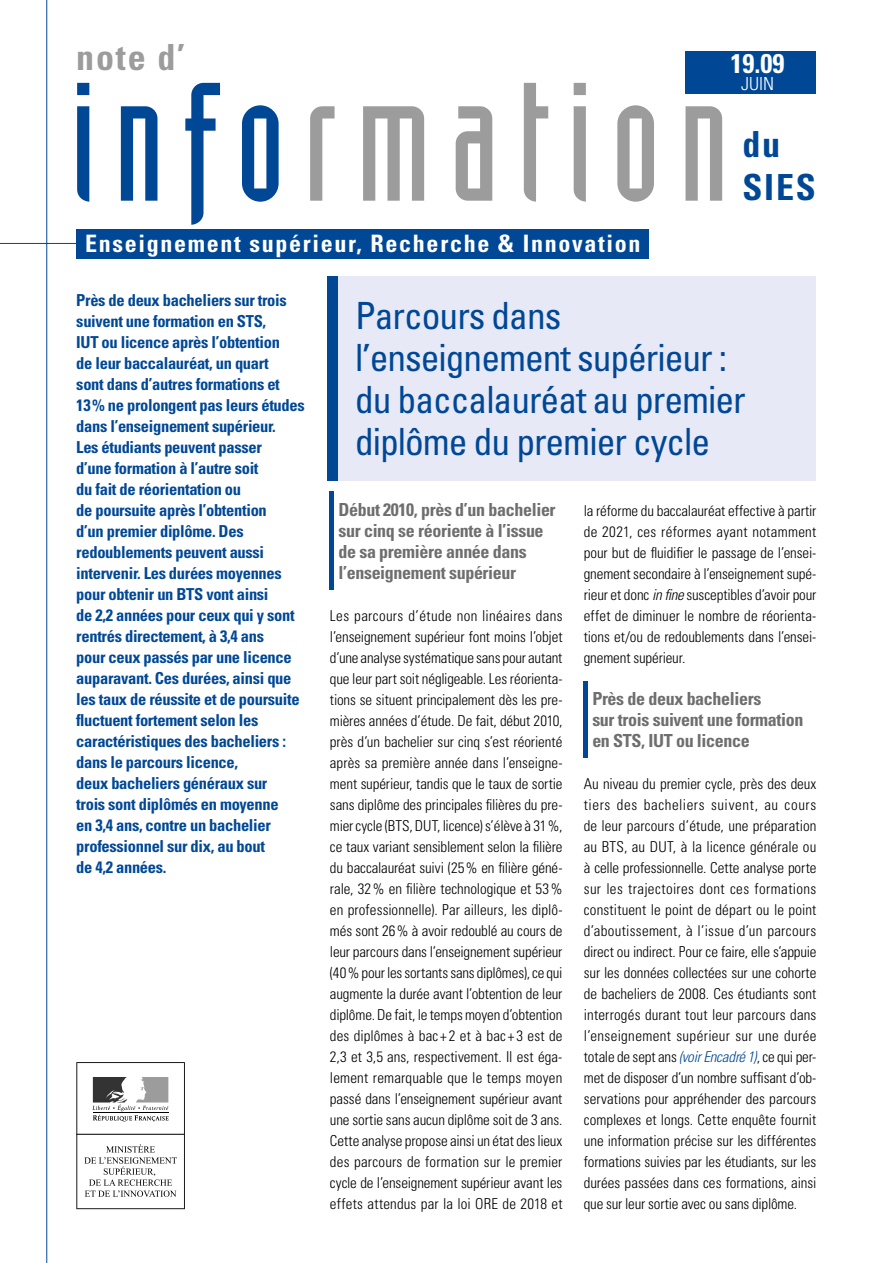
<style>
.page{position:relative;width:893px;height:1263px;background:#fff}
.page>*{position:absolute;margin:0;border:0;box-sizing:border-box;transform-origin:0 0}
.t1{font:165px "Industria Solid";letter-spacing:.115em;color:#9c9c9d}
.t2{font:condensed 37.5px/42px "Univers LT Std";letter-spacing:-.025em;color:#004896}
.t3{font:700 condensed 36px "Univers";color:#9c9c9d}
.t4{font:700 condensed 36px/43.2px "Univers";letter-spacing:.05em;color:#004896}
.t5{font:700 condensed 27px "Univers";color:#fff}
.t6{font:700 condensed 24px "Univers";letter-spacing:.07em;color:#fff}
.t7{font:700 condensed 18px/21px "Univers LT Std";letter-spacing:-.02em;color:#6e6e6e}
.t8{font:300 condensed 18px "Univers";color:#fff}
.t9{font:700 condensed 16.5px/21px "Univers LT Std";letter-spacing:-.02em;color:#004896}
.t10{font:300 condensed 15px/21px "Univers LT Std";letter-spacing:-.005em;color:#000;text-align:justify}
.s1{color:#004896}
.s2{font-style:italic}
.s3{font-style:italic;color:#004896}
</style>
<div class="page">
<hr style="left:46px;top:0;width:1px;height:1263px;background:#004896">
<hr style="left:0;top:243px;width:489px;height:1px;background:#004896">
<div style="left:76px;top:230px;width:573px;height:29px;background:#004896"></div>
<svg style="left:76px;top:1062px;width:109px;height:147px"></svg>
<div style="left:685px;top:51px;width:131px;height:43px;background:#004896"></div>
<hr style="left:330px;top:491px;width:4px;height:99px;background:#004896">
<hr style="left:584px;top:681px;width:4px;height:76px;background:#004896">
<div style="left:332px;top:276px;width:484px;height:204px;background:#e8e9f6"></div>
<div style="left:327px;top:276px;width:10px;height:204px;background:#004896"></div>
<h3 class="t3" style="left:76px;top:35px;width:110px">note d’</h3>
<h1 class="t1" style="left:71px;top:52px;width:659px"><span class="s1">info</span>rmation</h1>
<h3 class="t6" style="left:85px;top:229px;width:557px">Enseignement supérieur, Recherche &amp; Innovation</h3>
<h3 class="t5" style="left:731px;top:47px;width:55px">19.09</h3>
<p class="t8" style="left:741px;top:73px;width:34px">JUIN</p>
<h3 class="t4" style="left:742px;top:123px;width:75px">du<br>SIES</h3>
<p class="t9" style="left:76px;top:290px;width:230px">Près de deux bacheliers sur trois suivent une formation en STS,<br>IUT ou licence après l’obtention<br>de leur baccalauréat, un quart<br>sont dans d’autres formations et<br>13% ne prolongent pas leurs études dans l’enseignement supérieur.<br>Les étudiants peuvent passer<br>d’une formation à l’autre soit<br>du fait de réorientation ou<br>de poursuite après l’obtention<br>d’un premier diplôme. Des redoublements peuvent aussi intervenir. Les durées moyennes pour obtenir un BTS vont ainsi<br>de 2,2 années pour ceux qui y sont rentrés directement, à 3,4 ans<br>pour ceux passés par une licence auparavant. Ces durées, ainsi que les taux de réussite et de poursuite fluctuent fortement selon les caractéristiques des bacheliers : dans le parcours licence,<br>deux bacheliers généraux sur<br>trois sont diplômés en moyenne<br>en 3,4 ans, contre un bachelier professionnel sur dix, au bout<br>de 4,2 années.</p>
<h2 class="t2" style="left:355px;top:294px;width:392px">Parcours dans l’enseignement supérieur : du baccalauréat au premier diplôme du premier cycle</h2>
<p class="t7" style="left:338px;top:499px;width:219px">Début 2010, près d’un bachelier sur cinq se réoriente à l’issue de sa première année dans l’enseignement supérieur</p>
<p class="t10" style="left:330px;top:605px;width:234px">Les parcours d’étude non linéaires dans l’enseignement supérieur font moins l’objet d’une analyse systématique sans pour autant que leur part soit négligeable. Les réorienta&shy;tions se situent principalement dès les pre&shy;mières années d’étude. De fait, début 2010, près d’un bachelier sur cinq s’est réorienté après sa première année dans l’enseigne&shy;ment supérieur, tandis que le taux de sortie sans diplôme des principales filières du pre&shy;mier cycle (BTS, DUT, licence) s’élève à 31%, ce taux variant sensiblement selon la filière du baccalauréat suivi (25% en filière géné&shy;rale, 32% en filière technologique et 53% en professionnelle). Par ailleurs, les diplô&shy;més sont 26% à avoir redoublé au cours de leur parcours dans l’enseignement supérieur (40% pour les sortants sans diplômes), ce qui augmente la durée avant l’obtention de leur diplôme. De fait, le temps moyen d’obtention des diplômes à bac + 2 et à bac + 3 est de 2,3 et 3,5 ans, respectivement. Il est éga&shy;lement remarquable que le temps moyen passé dans l’enseignement supérieur avant une sortie sans aucun diplôme soit de 3 ans.<br>Cette analyse propose ainsi un état des lieux des parcours de formation sur le premier cycle de l’enseignement supérieur avant les effets attendus par la loi ORE de 2018 et</p>
<p class="t10" style="left:584px;top:500px;width:234px">la réforme du baccalauréat effective à partir de 2021, ces réformes ayant notamment pour but de fluidifier le passage de l’ensei&shy;gnement secondaire à l’enseignement supé&shy;rieur et donc <span class="s2">in fine</span> susceptibles d’avoir pour effet de diminuer le nombre de réorienta&shy;tions et/ou de redoublements dans l’ensei&shy;gnement supérieur.</p>
<p class="t7" style="left:592px;top:688px;width:213px">Près de deux bacheliers<br>sur trois suivent une formation en STS, IUT ou licence</p>
<p class="t10" style="left:584px;top:773px;width:234px">Au niveau du premier cycle, près des deux tiers des bacheliers suivent, au cours de leur parcours d’étude, une préparation au BTS, au DUT, à la licence générale ou à celle professionnelle. Cette analyse porte sur les trajectoires dont ces formations constituent le point de départ ou le point d’aboutissement, à l’issue d’un parcours direct ou indirect. Pour ce faire, elle s’appuie sur les données collectées sur une cohorte de bacheliers de 2008. Ces étudiants sont interrogés durant tout leur parcours dans l’enseignement supérieur sur une durée totale de sept ans <span class="s3">(voir Encadré 1)</span>, ce qui per&shy;met de disposer d’un nombre suffisant d’ob&shy;servations pour appréhender des parcours complexes et longs. Cette enquête fournit une information précise sur les différentes formations suivies par les étudiants, sur les durées passées dans ces formations, ainsi que sur leur sortie avec ou sans diplôme.</p>
</div>
